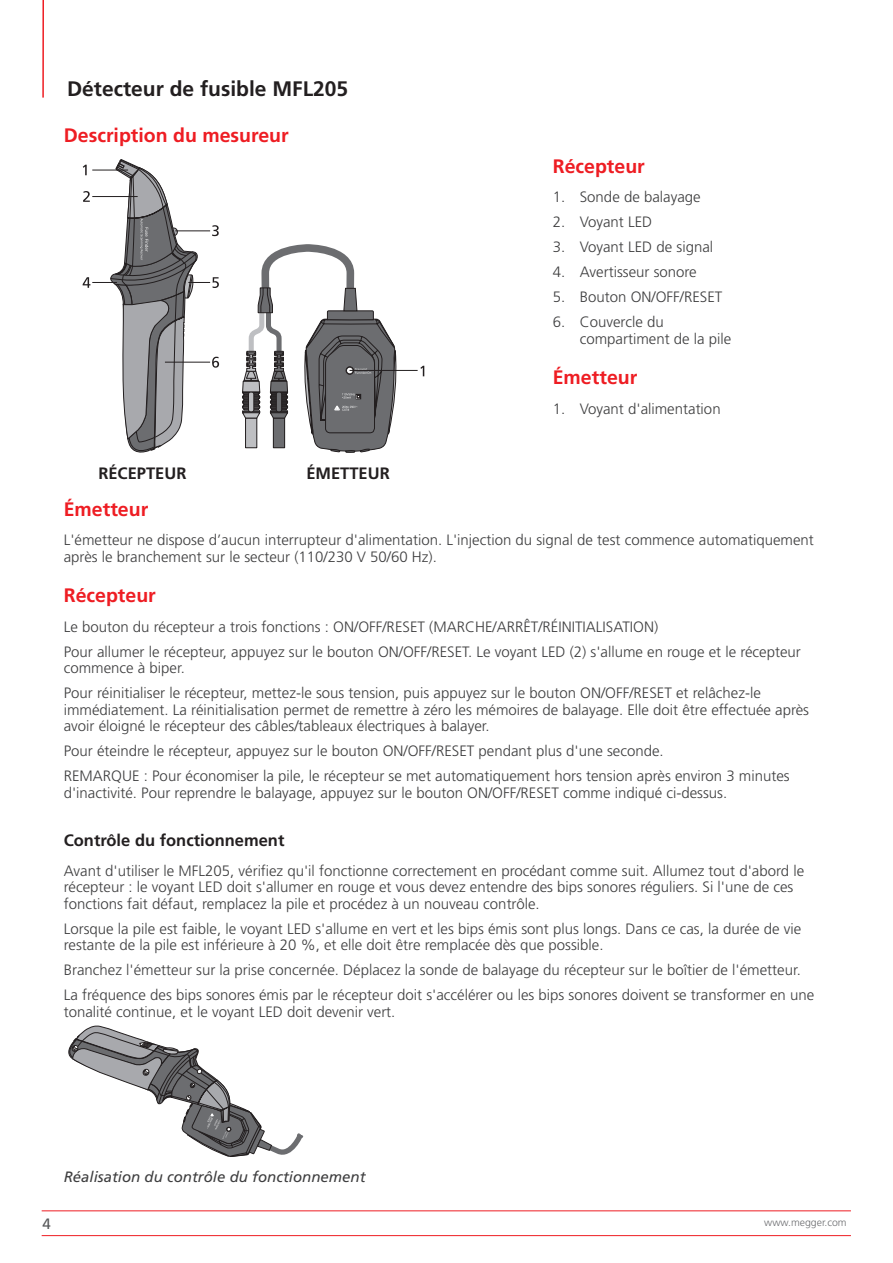
<style>
.page{position:relative;width:893px;height:1263px;background:#fff}
.page>*{position:absolute;margin:0;border:0;box-sizing:border-box;transform-origin:0 0}
.t1{font:700 21px "Frutiger LT Pro";color:#231f20}
.t2{font:700 19.5px "Frutiger LT Pro";color:#ee1d23}
.t3{font:700 16.5px "Frutiger LT Pro";color:#231f20}
.t4{font:300 15px/16.5px "Frutiger LT Pro";color:#3e3e3f}
.t5{font:italic 15px "Frutiger LT Pro";color:#3e3e3f}
.t6{font:15px "Frutiger LT Pro";color:#57585a}
.t7{font:300 10.5px "Frutiger LT Pro";color:#6c6d70}
</style>
<div class="page">
<svg style="left:242px;top:248px;width:155px;height:205px"></svg>
<hr style="left:350px;top:370px;width:68px;height:1px;background:#231f20">
<svg style="left:420px;top:366px;width:4px;height:10px"></svg>
<svg style="left:83px;top:159px;width:136px;height:294px"></svg>
<svg style="left:68px;top:1026px;width:236px;height:131px"></svg>
<hr style="left:42px;top:1210px;width:809px;height:1px;background:#ee1d23">
<hr style="left:42px;top:1235px;width:809px;height:1px;background:#ee1d23">
<hr style="left:42px;top:0;width:2px;height:98px;background:#ee1d23">
<h1 class="t1" style="left:67px;top:76px;width:283px">Détecteur de fusible MFL205</h1>
<h2 class="t2" style="left:64px;top:124px;width:226px">Description du mesureur</h2>
<p class="t3" style="left:98px;top:464px;width:90px">RÉCEPTEUR</p>
<p class="t3" style="left:306px;top:464px;width:85px">ÉMETTEUR</p>
<h2 class="t2" style="left:553px;top:155px;width:94px">Récepteur</h2>
<p class="t4" style="left:553px;top:189px;width:149px">1. Sonde de balayage</p>
<p class="t4" style="left:553px;top:214px;width:101px">2. Voyant LED</p>
<p class="t4" style="left:553px;top:239px;width:162px">3. Voyant LED de signal</p>
<p class="t4" style="left:553px;top:264px;width:145px">4. Avertisseur sonore</p>
<p class="t4" style="left:553px;top:289px;width:171px">5. Bouton ON/OFF/RESET</p>
<p class="t4" style="left:580px;top:314px;width:153px;text-indent:-27px">6. Couvercle du compartiment de la pile</p>
<h2 class="t2" style="left:553px;top:366px;width:86px">Émetteur</h2>
<p class="t4" style="left:553px;top:400px;width:169px">1. Voyant d'alimentation</p>
<h2 class="t2" style="left:64px;top:498px;width:86px">Émetteur</h2>
<p class="t4" style="left:64px;top:532px;width:752px">L'émetteur ne dispose d’aucun interrupteur d'alimentation. L'injection du signal de test commence automatiquement après le branchement sur le secteur (110/230 V 50/60 Hz).</p>
<h2 class="t2" style="left:64px;top:584px;width:94px">Récepteur</h2>
<p class="t4" style="left:64px;top:614px;width:739px;line-height:25px">Le bouton du récepteur a trois fonctions : ON/OFF/RESET (MARCHE/ARRÊT/RÉINITIALISATION)<br>Pour allumer le récepteur, appuyez sur le bouton ON/OFF/RESET. Le voyant LED (2) s'allume en rouge et le récepteur</p>
<p class="t4" style="left:64px;top:655px;width:699px;line-height:25px">commence à biper.<br>Pour réinitialiser le récepteur, mettez-le sous tension, puis appuyez sur le bouton ON/OFF/RESET et relâchez-le</p>
<p class="t4" style="left:64px;top:701px;width:747px">immédiatement. La réinitialisation permet de remettre à zéro les mémoires de balayage. Elle doit être effectuée après avoir éloigné le récepteur des câbles/tableaux électriques à balayer.</p>
<p class="t4" style="left:64px;top:738px;width:727px;line-height:25px">Pour éteindre le récepteur, appuyez sur le bouton ON/OFF/RESET pendant plus d'une seconde.<br>REMARQUE : Pour économiser la pile, le récepteur se met automatiquement hors tension après environ 3 minutes</p>
<p class="t4" style="left:64px;top:784px;width:665px">d'inactivité. Pour reprendre le balayage, appuyez sur le bouton ON/OFF/RESET comme indiqué ci-dessus.</p>
<p class="t3" style="left:64px;top:831px;width:222px">Contrôle du fonctionnement</p>
<p class="t4" style="left:64px;top:862px;width:742px">Avant d'utiliser le MFL205, vérifiez qu'il fonctionne correctement en procédant comme suit. Allumez tout d'abord le récepteur : le voyant LED doit s'allumer en rouge et vous devez entendre des bips sonores réguliers. Si l'une de ces fonctions fait défaut, remplacez la pile et procédez à un nouveau contrôle.</p>
<p class="t4" style="left:64px;top:920px;width:739px">Lorsque la pile est faible, le voyant LED s'allume en vert et les bips émis sont plus longs. Dans ce cas, la durée de vie restante de la pile est inférieure à 20 %, et elle doit être remplacée dès que possible.</p>
<p class="t4" style="left:64px;top:957px;width:752px;line-height:25px">Branchez l'émetteur sur la prise concernée. Déplacez la sonde de balayage du récepteur sur le boîtier de l'émetteur.<br>La fréquence des bips sonores émis par le récepteur doit s'accélérer ou les bips sonores doivent se transformer en une</p>
<p class="t4" style="left:64px;top:1003px;width:333px">tonalité continue, et le voyant LED doit devenir vert.</p>
<p class="t5" style="left:64px;top:1168px;width:303px">Réalisation du contrôle du fonctionnement</p>
<p class="t6" style="left:43px;top:1215px;width:10px">4</p>
<p class="t7" style="left:764px;top:1216px;width:84px">www.megger.com</p>
</div>
